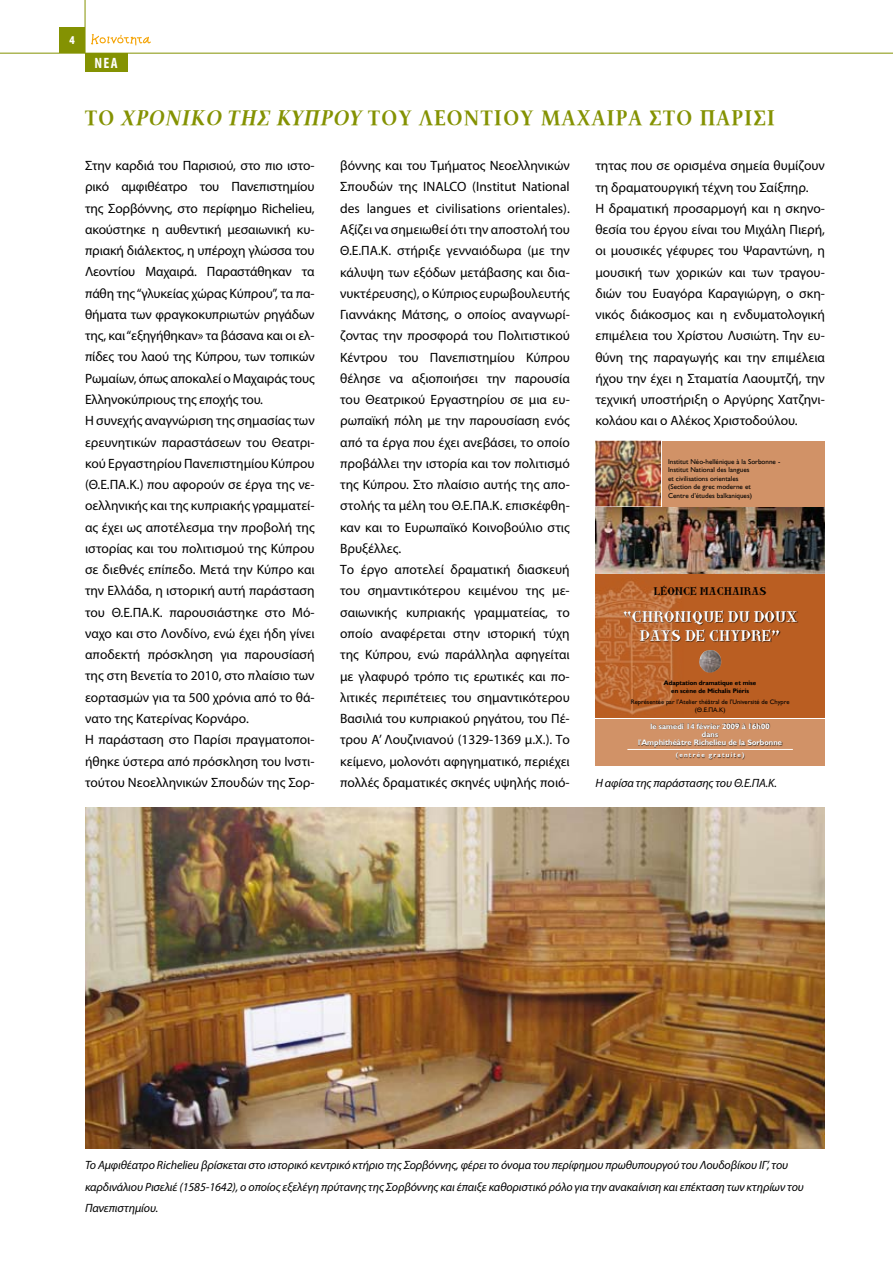
<style>
.page{position:relative;width:893px;height:1263px;background:#fff}
.page>*{position:absolute;margin:0;border:0;box-sizing:border-box;transform-origin:0 0}
.t1{font:700 21px "PF Document";letter-spacing:.07em;color:#849202}
.t2{font:16.65px/18.8px "GFS Theokritos";color:#fff;text-align:center}
.t3{font:700 condensed 15px "Myriad Pro";color:#fff}
.t4{font:13.5px/21.3px "Myriad Pro";color:#000}
.t5{font:italic 12px/21.3px "Myriad Pro";letter-spacing:-.01em;color:#000}
.t6{font:12px "GFS Theokritos";color:#000}
.t7{font:900 condensed 12px "Myriad Pro";color:#fff}
.t8{font:700 7.95px/8.2px "CF Jeckyl";color:#fff;text-align:center}
.t9{font:7.05px/8.6px "CF Jeckyl";color:#000}
.t10{font:6.6px/7.8px "CF Jeckyl";color:#000;text-align:center}
.t11{font:700 6.6px/7.8px "CF Jeckyl";color:#000;text-align:center}
.t12{font:700 6.6px "CF Jeckyl";letter-spacing:.18em;color:#fff}
.s1{font-style:italic}
</style>
<div class="page">
<hr style="left:0;top:53px;width:893px;height:1px;background:#849202">
<hr style="left:85px;top:0;width:1px;height:53px;background:#849202">
<div style="left:60px;top:27px;width:25px;height:26px;background:#849202"></div>
<svg style="left:91px;top:34px;width:60px;height:11px"></svg>
<div style="left:85px;top:53px;width:42px;height:18px;background:#849202"></div>
<div style="left:595px;top:719px;width:230px;height:46px;background:#d19267"></div>
<div style="left:595px;top:574px;width:230px;height:143px;background:#ba5e22"></div>
<img style="left:595px;top:581px;width:87px;height:134px">
<div style="left:663px;top:441px;width:162px;height:65px;background:#d19267"></div>
<img style="left:595px;top:508px;width:230px;height:65px">
<img style="left:595px;top:441px;width:66px;height:65px">
<div style="left:623px;top:610px;width:201px;height:52px;background:#000;opacity:.75"></div>
<div style="left:638px;top:723px;width:166px;height:40px;background:#000;opacity:.75"></div>
<hr style="left:627px;top:749px;width:166px;height:1px;background:#fff">
<img style="left:699px;top:650px;width:22px;height:23px">
<img style="left:85px;top:808px;width:740px;height:340px">
<p class="t7" style="left:70px;top:33px;width:7px">4</p>
<p class="t3" style="left:94px;top:53px;width:25px">ΝΕΑ</p>
<h1 class="t1" style="left:85px;top:106px;width:691px">ΤΟ <span class="s1">ΧΡΟΝΙΚΟ ΤΗΣ ΚΥΠΡΟΥ</span> ΤΟΥ ΛΕΟΝΤΙΟΥ ΜΑΧΑΙΡΑ ΣΤΟ ΠΑΡΙΣΙ</h1>
<p class="t4" style="left:85px;top:155px;width:231px">Στην καρδιά του Παρισιού, στο πιο ιστο&shy;ρικό αμφιθέατρο του Πανεπιστημίου της Σορβόννης, στο περίφημο Richelieu, ακούστηκε η αυθεντική μεσαιωνική κυ&shy;πριακή διάλεκτος, η υπέροχη γλώσσα του Λεοντίου Μαχαιρά. Παραστάθηκαν τα πάθη της “γλυκείας χώρας Κύπρου”, τα πα&shy;θήματα των φραγκοκυπριωτών ρηγάδων της, και “εξηγήθηκαν» τα βάσανα και οι ελ&shy;πίδες του λαού της Κύπρου, των τοπικών Ρωμαίων, όπως αποκαλεί ο Μαχαιράς τους Ελληνοκύπριους της εποχής του.<br>Η συνεχής αναγνώριση της σημασίας των ερευνητικών παραστάσεων του Θεατρι&shy;κού Εργαστηρίου Πανεπιστημίου Κύπρου (Θ.Ε.ΠΑ.Κ.) που αφορούν σε έργα της νε&shy;οελληνικής και της κυπριακής γραμματεί&shy;ας έχει ως αποτέλεσμα την προβολή της ιστορίας και του πολιτισμού της Κύπρου σε διεθνές επίπεδο. Μετά την Κύπρο και την Ελλάδα, η ιστορική αυτή παράσταση του Θ.Ε.ΠΑ.Κ. παρουσιάστηκε στο Μό&shy;ναχο και στο Λονδίνο, ενώ έχει ήδη γίνει αποδεκτή πρόσκληση για παρουσίασή της στη Βενετία το 2010, στο πλαίσιο των εορτασμών για τα 500 χρόνια από το θά&shy;νατο της Κατερίνας Κορνάρο.<br>Η παράσταση στο Παρίσι πραγματοποι&shy;ήθηκε ύστερα από πρόσκληση του Ινστι&shy;τούτου Νεοελληνικών Σπουδών της Σορ-</p>
<p class="t4" style="left:340px;top:155px;width:231px">βόννης και του Τμήματος Νεοελληνικών Σπουδών της INALCO (Institut National des langues et civilisations orientales).<br>Αξίζει να σημειωθεί ότι την αποστολή του Θ.Ε.ΠΑ.Κ. στήριξε γενναιόδωρα (με την κάλυψη των εξόδων μετάβασης και δια&shy;νυκτέρευσης), ο Kύπριος ευρωβουλευτής Γιαννάκης Μάτσης, ο οποίος αναγνωρί&shy;ζοντας την προσφορά του Πολιτιστικού Κέντρου του Πανεπιστημίου Κύπρου θέλησε να αξιοποιήσει την παρουσία του Θεατρικού Εργαστηρίου σε μια ευ&shy;ρωπαϊκή πόλη με την παρουσίαση ενός από τα έργα που έχει ανεβάσει, το οποίο προβάλλει την ιστορία και τον πολιτισμό της Κύπρου. Στο πλαίσιο αυτής της απο&shy;στολής τα μέλη του Θ.Ε.ΠΑ.Κ. επισκέφθη&shy;καν και το Ευρωπαϊκό Κοινοβούλιο στις Βρυξέλλες.<br>Το έργο αποτελεί δραματική διασκευή του σημαντικότερου κειμένου της με&shy;σαιωνικής κυπριακής γραμματείας, το οποίο αναφέρεται στην ιστορική τύχη της Κύπρου, ενώ παράλληλα αφηγείται με γλαφυρό τρόπο τις ερωτικές και πο&shy;λιτικές περιπέτειες του σημαντικότερου Βασιλιά του κυπριακού ρηγάτου, του Πέ&shy;τρου Α’ Λουζινιανού (1329-1369 μ.Χ.). Το κείμενο, μολονότι αφηγηματικό, περιέχει πολλές δραματικές σκηνές υψηλής ποιό-</p>
<p class="t4" style="left:595px;top:155px;width:231px">τητας που σε ορισμένα σημεία θυμίζουν τη δραματουργική τέχνη του Σαίξπηρ.<br>Η δραματική προσαρμογή και η σκηνο&shy;θεσία του έργου είναι του Μιχάλη Πιερή, οι μουσικές γέφυρες του Ψαραντώνη, η μουσική των χορικών και των τραγου&shy;διών του Ευαγόρα Καραγιώργη, ο σκη&shy;νικός διάκοσμος και η ενδυματολογική επιμέλεια του Χρίστου Λυσιώτη. Την ευ&shy;θύνη της παραγωγής και την επιμέλεια ήχου την έχει η Σταματία Λαουμτζή, την τεχνική υποστήριξη ο Αργύρης Χατζηνι&shy;κολάου και ο Αλέκος Χριστοδούλου.</p>
<p class="t9" style="left:668px;top:457px;width:114px">Institut Néo-hellénique à la Sorbonne -<br>Institut National des langues<br>et civilisations orientales<br>(Section de grec moderne et<br>Centre d’études balkaniques)</p>
<p class="t6" style="left:654px;top:585px;width:114px">LÉONCE MACHAIRAS</p>
<p class="t2" style="left:623px;top:608px;width:176px">“CHRONIQUE DU DOUX<br>PAYS DE CHYPRE”</p>
<p class="t11" style="left:664px;top:679px;width:94px">Adaptation dramatique et mise en scène de Michalis Piéris</p>
<p class="t10" style="left:631px;top:698px;width:160px">Représentée par l'Atelier théâtral de l'Université de Chypre (Θ.Ε.ΠΑ.Κ)</p>
<p class="t8" style="left:638px;top:722px;width:145px">le samedi 14 février 2009 à 16h00<br>dans<br>l'Amphithéâtre Richelieu de la Sorbonne</p>
<p class="t12" style="left:676px;top:751px;width:70px">(entrée gratuite)</p>
<p class="t5" style="left:595px;top:772px;width:183px">Η αφίσα της παράστασης του Θ.Ε.ΠΑ.Κ.</p>
<p class="t5" style="left:85px;top:1154px;width:720px">Τo Αμφιθέατρο Richelieu βρίσκεται στο ιστορικό κεντρικό κτήριο της Σορβόννης, φέρει το όνομα του περίφημου πρωθυπουργού του Λουδοβίκου ΙΓ’, του καρδινάλιου Ρισελιέ (1585-1642), ο οποίος εξελέγη πρύτανης της Σορβόννης και έπαιξε καθοριστικό ρόλο για την ανακαίνιση και επέκταση των κτηρίων του<br>Πανεπιστημίου.</p>
</div>
